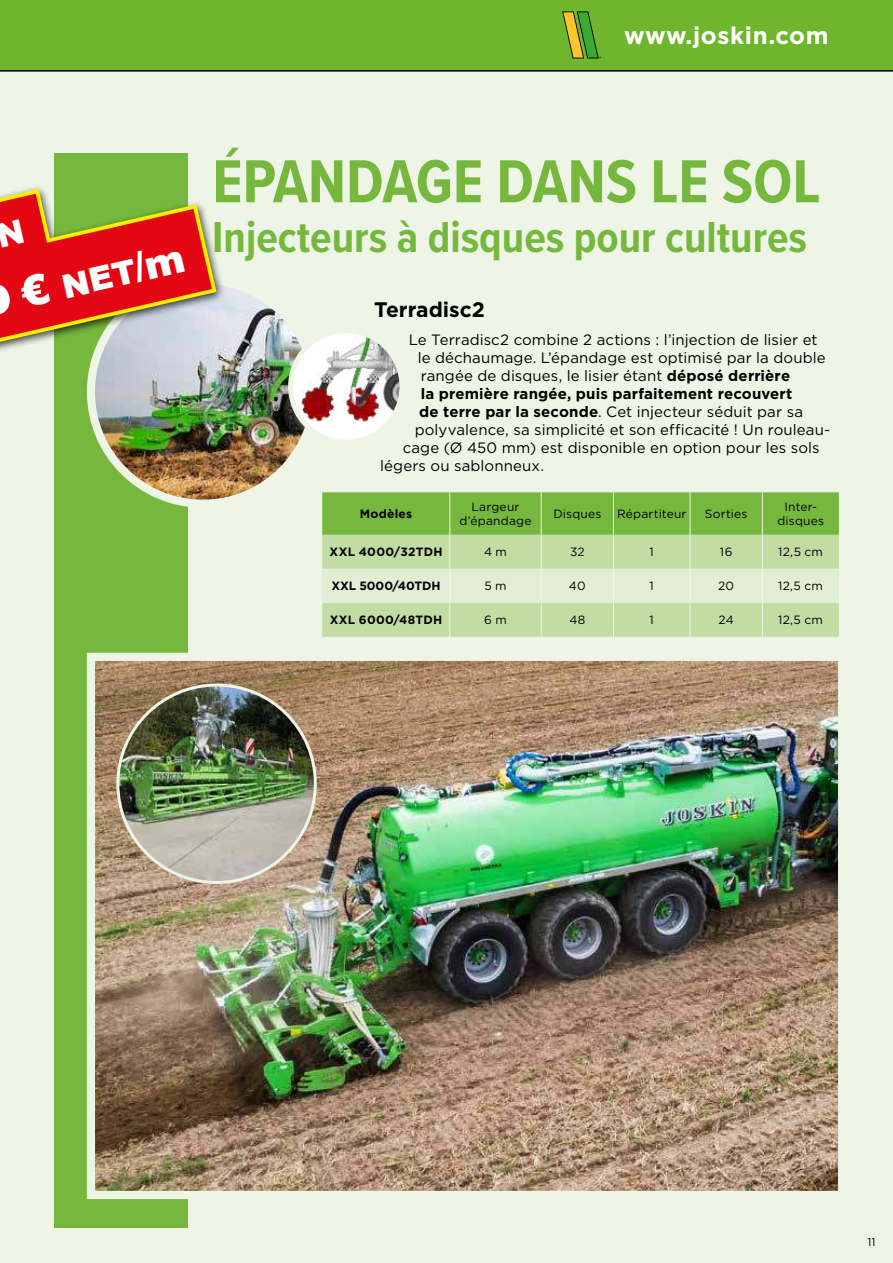
<style>
.page{position:relative;width:893px;height:1263px;background:#eef5e6}
.page>*{position:absolute;margin:0;border:0;box-sizing:border-box;transform-origin:0 0}
.t1{font:700 63px "Proxima Nova Cond";color:#76b83e}
.t2{font:700 45px "Proxima Nova Cond";color:#76b83e}
.t3{font:900 33px "Arial";color:#fff}
.t4{font:700 24px "Gotham";letter-spacing:.025em;color:#fff}
.t5{font:700 21px "Gotham";color:#000}
.t6{font:15px "Gotham";letter-spacing:.005em;color:#000}
.t7{font:700 15px "Gotham";letter-spacing:.01em;color:#000}
.t8{font:12px/14.4px "Gotham";letter-spacing:.015em;color:#000;text-align:center}
.t9{font:700 12px "Gotham";letter-spacing:.015em;color:#000}
.t10{font:700 12px "Gotham";letter-spacing:-.01em;color:#000}
.t11{font:11.25px "Gotham";color:#000}
.s1{font-size:42px}
.s2{font-size:40.5px}
.s3{font-weight:700}
</style>
<div class="page">
<div style="left:54px;top:153px;width:134px;height:1075px;background:#76b83e"></div>
<img style="left:91px;top:280px;width:224px;height:224px;border-radius:112px">
<svg style="left:291px;top:331px;width:111px;height:111px"></svg>
<img style="left:292px;top:331px;width:106px;height:97px">
<div style="left:288px;top:328px;width:116px;height:116px;border:5px solid #eef5e6;border-radius:50%"></div>
<img style="left:96px;top:662px;width:741px;height:528px">
<div style="left:87px;top:653px;width:759px;height:546px;border:8px solid #eef5e6"></div>
<img style="left:118px;top:686px;width:197px;height:196px">
<div style="left:322px;top:492px;width:517px;height:43px;background:#76b83e"></div>
<div style="left:322px;top:535px;width:517px;height:102px;background:#c3dca3"></div>
<div style="left:322px;top:569px;width:517px;height:34px;background:#e2eed4"></div>
<hr style="left:449px;top:492px;width:1px;height:43px;background:#eef5e6">
<hr style="left:541px;top:492px;width:1px;height:43px;background:#eef5e6">
<hr style="left:613px;top:492px;width:1px;height:43px;background:#eef5e6">
<hr style="left:690px;top:492px;width:1px;height:43px;background:#eef5e6">
<hr style="left:762px;top:492px;width:1px;height:43px;background:#eef5e6">
<hr style="left:449px;top:535px;width:1px;height:34px;background:#eef5e6">
<hr style="left:541px;top:535px;width:1px;height:34px;background:#eef5e6">
<hr style="left:613px;top:535px;width:1px;height:34px;background:#eef5e6">
<hr style="left:690px;top:535px;width:1px;height:34px;background:#eef5e6">
<hr style="left:762px;top:535px;width:1px;height:34px;background:#eef5e6">
<hr style="left:449px;top:569px;width:1px;height:34px;background:#eef5e6">
<hr style="left:541px;top:569px;width:1px;height:34px;background:#eef5e6">
<hr style="left:613px;top:569px;width:1px;height:34px;background:#eef5e6">
<hr style="left:690px;top:569px;width:1px;height:34px;background:#eef5e6">
<hr style="left:762px;top:569px;width:1px;height:34px;background:#eef5e6">
<hr style="left:449px;top:603px;width:1px;height:34px;background:#eef5e6">
<hr style="left:541px;top:603px;width:1px;height:34px;background:#eef5e6">
<hr style="left:613px;top:603px;width:1px;height:34px;background:#eef5e6">
<hr style="left:690px;top:603px;width:1px;height:34px;background:#eef5e6">
<hr style="left:762px;top:603px;width:1px;height:34px;background:#eef5e6">
<div style="left:0;top:185px;width:226px;height:192px;background:#000;opacity:.75"></div>
<div style="left:0;top:0;width:893px;height:72px;background:#70b62c"></div>
<svg style="left:562px;top:11px;width:39px;height:47px;background:#78a229"></svg>
<svg style="left:0;top:187px;width:219px;height:182px"></svg>
<h3 class="t4" style="left:624px;top:26px;width:206px">www.joskin.com</h3>
<h3 class="t3" style="left:17px;top:278px;width:169px;rotate:-13deg"><span class="s1">€</span> NET<span class="s2">/m</span></h3>
<h1 class="t1" style="left:212px;top:148px;width:610px">ÉPANDAGE DANS LE SOL</h1>
<h2 class="t2" style="left:212px;top:213px;width:596px">Injecteurs à disques pour cultures</h2>
<h3 class="t5" style="left:374px;top:297px;width:112px">Terradisc2</h3>
<p class="t6" style="left:409px;top:333px;width:410px">Le Terradisc2 combine 2 actions : l’injection de lisier et</p>
<p class="t6" style="left:418px;top:351px;width:410px">le déchaumage. L’épandage est optimisé par la double</p>
<p class="t6" style="left:421px;top:369px;width:371px">rangée de disques, le lisier étant <span class="s3">déposé derrière</span></p>
<p class="t7" style="left:421px;top:385px;width:373px">la première rangée, puis parfaitement recouvert</p>
<p class="t6" style="left:419px;top:405px;width:385px"><span class="s3">de terre par la seconde</span>. Cet injecteur séduit par sa</p>
<p class="t6" style="left:415px;top:423px;width:417px">polyvalence, sa simplicité et son efficacité ! Un rouleau-</p>
<p class="t6" style="left:403px;top:441px;width:418px">cage (Ø 450 mm) est disponible en option pour les sols</p>
<p class="t6" style="left:380px;top:459px;width:165px">légers ou sablonneux.</p>
<p class="t9" style="left:360px;top:507px;width:54px">Modèles</p>
<p class="t8" style="left:459px;top:500px;width:73px">Largeur d’épandage</p>
<p class="t8" style="left:553px;top:507px;width:50px">Disques</p>
<p class="t8" style="left:617px;top:507px;width:71px">Répartiteur</p>
<p class="t8" style="left:705px;top:507px;width:44px">Sorties</p>
<p class="t8" style="left:777px;top:500px;width:48px">Inter&shy;disques</p>
<p class="t9" style="left:330px;top:545px;width:114px">XXL 4000/32TDH</p>
<p class="t8" style="left:484px;top:545px;width:25px">4 m</p>
<p class="t8" style="left:570px;top:545px;width:16px">32</p>
<p class="t8" style="left:650px;top:545px;width:6px">1</p>
<p class="t8" style="left:720px;top:545px;width:14px">16</p>
<p class="t8" style="left:778px;top:545px;width:46px">12,5 cm</p>
<p class="t10" style="left:331px;top:579px;width:111px">XXL 5000/40TDH</p>
<p class="t8" style="left:484px;top:579px;width:24px">5 m</p>
<p class="t8" style="left:569px;top:579px;width:18px">40</p>
<p class="t8" style="left:650px;top:579px;width:6px">1</p>
<p class="t8" style="left:718px;top:579px;width:17px">20</p>
<p class="t8" style="left:778px;top:579px;width:46px">12,5 cm</p>
<p class="t9" style="left:330px;top:613px;width:114px">XXL 6000/48TDH</p>
<p class="t8" style="left:484px;top:613px;width:24px">6 m</p>
<p class="t8" style="left:569px;top:613px;width:18px">48</p>
<p class="t8" style="left:650px;top:613px;width:6px">1</p>
<p class="t8" style="left:719px;top:613px;width:17px">24</p>
<p class="t8" style="left:778px;top:613px;width:46px">12,5 cm</p>
<p class="t11" style="left:867px;top:1236px;width:10px">11</p>
</div>
